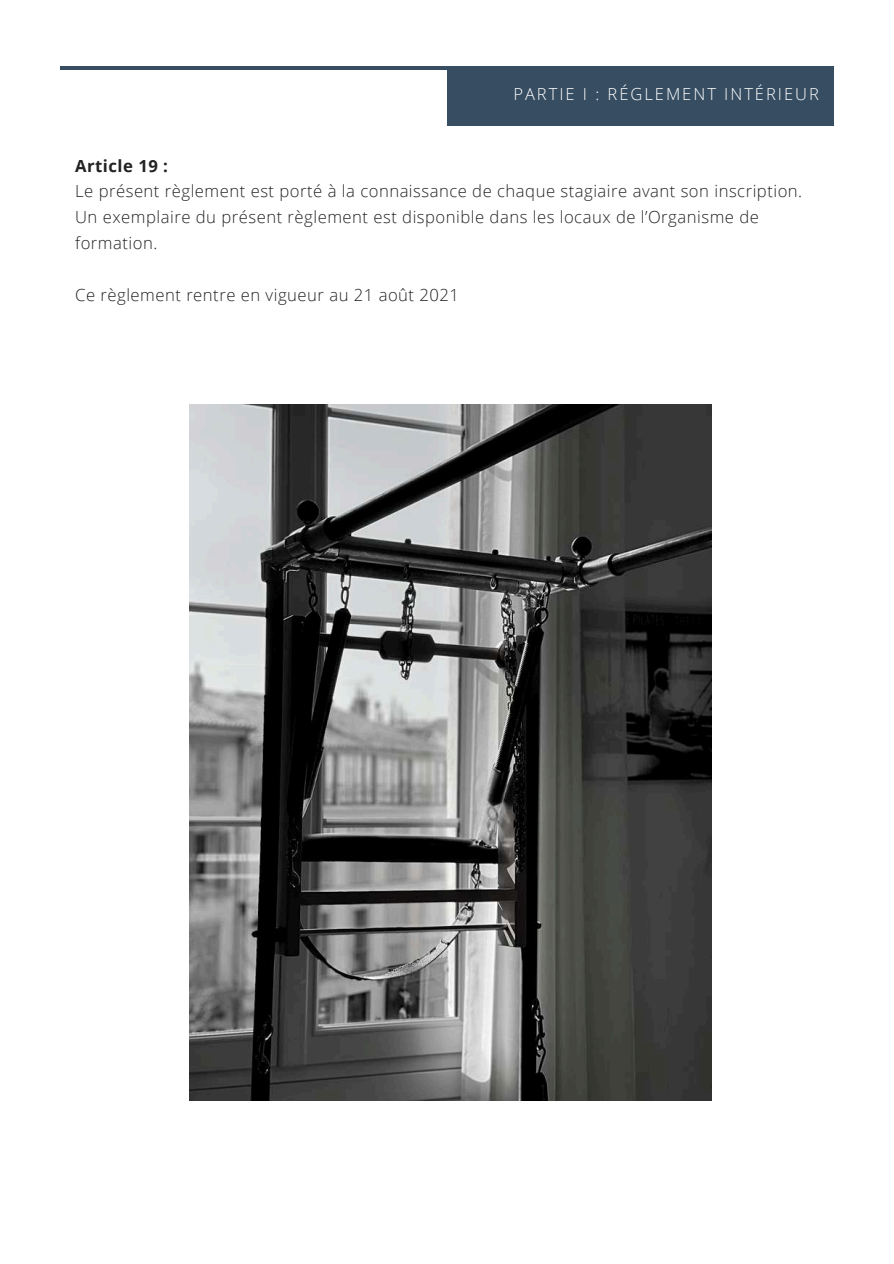
<style>
.page{position:relative;width:894px;height:1264px;background:#fff}
.page>*{position:absolute;margin:0;border:0;box-sizing:border-box;transform-origin:0 0}
.t1{font:300 16.65px/25.8px "Open Sans";letter-spacing:.03em;color:#222}
.t2{font:700 16.65px "Open Sans";letter-spacing:.03em;color:#222}
.t3{font:300 16.5px "Open Sans";letter-spacing:.12em;color:#fff}
</style>
<div class="page">
<hr style="left:61px;top:66px;width:770px;height:4px;background:#364d62">
<div style="left:447px;top:66px;width:385px;height:60px;background:#364d62"></div>
<img style="left:189px;top:404px;width:522px;height:696px">
<p class="t3" style="left:513px;top:82px;width:307px">PARTIE I : RÉGLEMENT INTÉRIEUR</p>
<p class="t2" style="left:75px;top:154px;width:94px">Article 19 :</p>
<p class="t1" style="left:75px;top:178px;width:728px">Le présent règlement est porté à la connaissance de chaque stagiaire avant son inscription.<br>Un exemplaire du présent règlement est disponible dans les locaux de l’Organisme de formation.</p>
<p class="t1" style="left:75px;top:281px;width:385px">Ce règlement rentre en vigueur au 21 août 2021</p>
</div>
